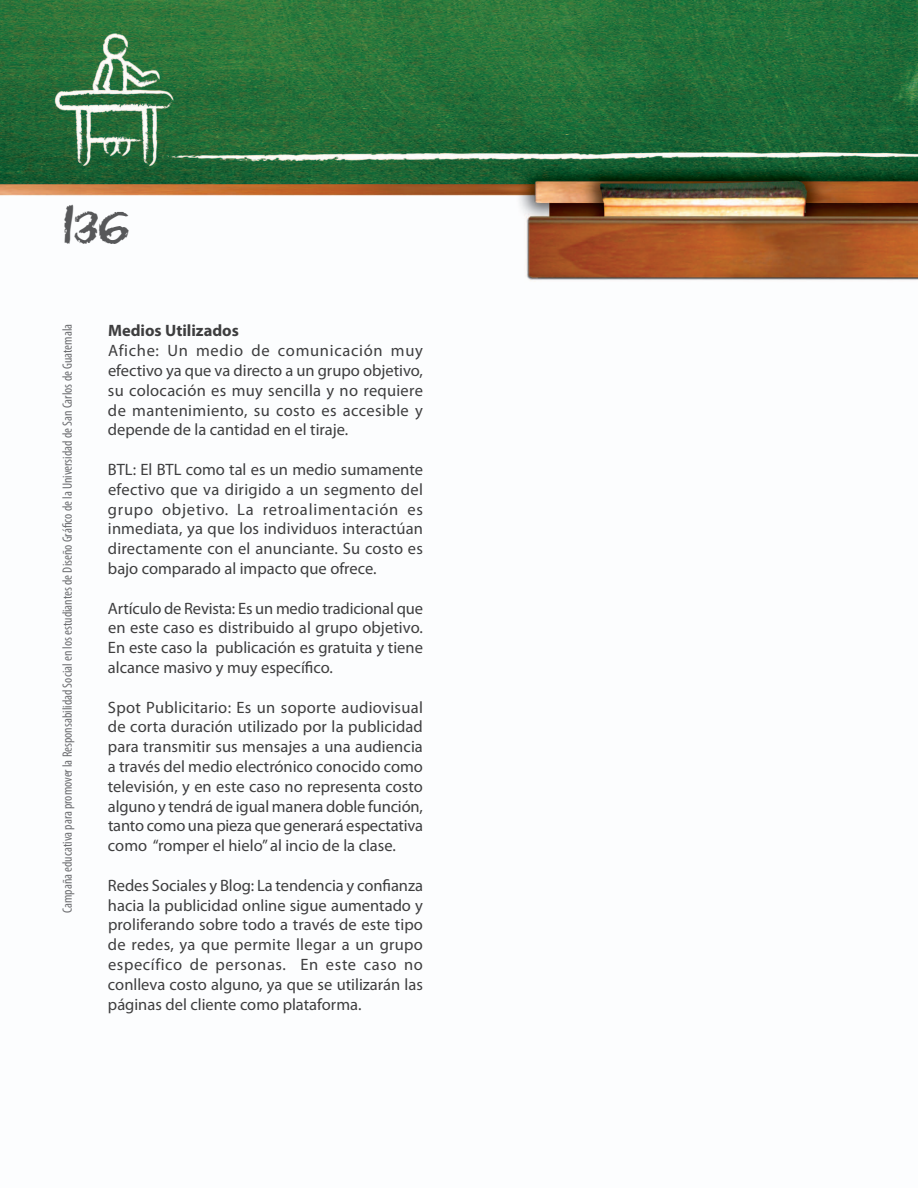
<style>
.page{position:relative;width:918px;height:1188px;background:#fff}
.page>*{position:absolute;margin:0;border:0;box-sizing:border-box;transform-origin:0 0}
.t1{font:36px "Chalk Dust Regular SWFTE";color:#57585a}
.t2{font:16.5px/19.8px "Myriad Pro";color:#3e3e3f;text-align:justify}
.t3{font:700 16.5px "Myriad Pro";color:#3e3e3f}
.t4{font:condensed 13.5px "Myriad Pro";color:#6c6d70}
</style>
<div class="page">
<img style="left:0;top:0;width:918px;height:281px">
<h1 class="t1" style="left:62px;top:204px;width:69px">136</h1>
<p class="t4" style="left:59px;top:913px;width:590px;rotate:-90deg">Campaña educativa para promover la Responsabilidad Social en los estudiantes de Diseño Gráfico de la Universidad de San Carlos de Guatemala</p>
<p class="t3" style="left:108px;top:320px;width:132px">Medios Utilizados</p>
<p class="t2" style="left:108px;top:340px;width:317px">Afiche: Un medio de comunicación muy efectivo ya que va directo a un grupo objetivo, su colocación es muy sencilla y no requiere de mantenimiento, su costo es accesible y depende de la cantidad en el tiraje.</p>
<p class="t2" style="left:108px;top:459px;width:317px">BTL: El BTL como tal es un medio sumamente efectivo que va dirigido a un segmento del grupo objetivo. La retroalimentación es inmediata, ya que los individuos interactúan directamente con el anunciante. Su costo es bajo comparado al impacto que ofrece.</p>
<p class="t2" style="left:108px;top:598px;width:317px">Artículo de Revista: Es un medio tradicional que en este caso es distribuido al grupo objetivo.<br>En este caso la publicación es gratuita y tiene alcance masivo y muy específico.</p>
<p class="t2" style="left:108px;top:697px;width:317px">Spot Publicitario: Es un soporte audiovisual de corta duración utilizado por la publicidad para transmitir sus mensajes a una audiencia a través del medio electrónico conocido como televisión, y en este caso no representa costo alguno y tendrá de igual manera doble función, tanto como una pieza que generará espectativa como “romper el hielo” al incio de la clase.</p>
<p class="t2" style="left:108px;top:875px;width:317px">Redes Sociales y Blog: La tendencia y confianza hacia la publicidad online sigue aumentado y proliferando sobre todo a través de este tipo de redes, ya que permite llegar a un grupo específico de personas. En este caso no conlleva costo alguno, ya que se utilizarán las páginas del cliente como plataforma.</p>
</div>
